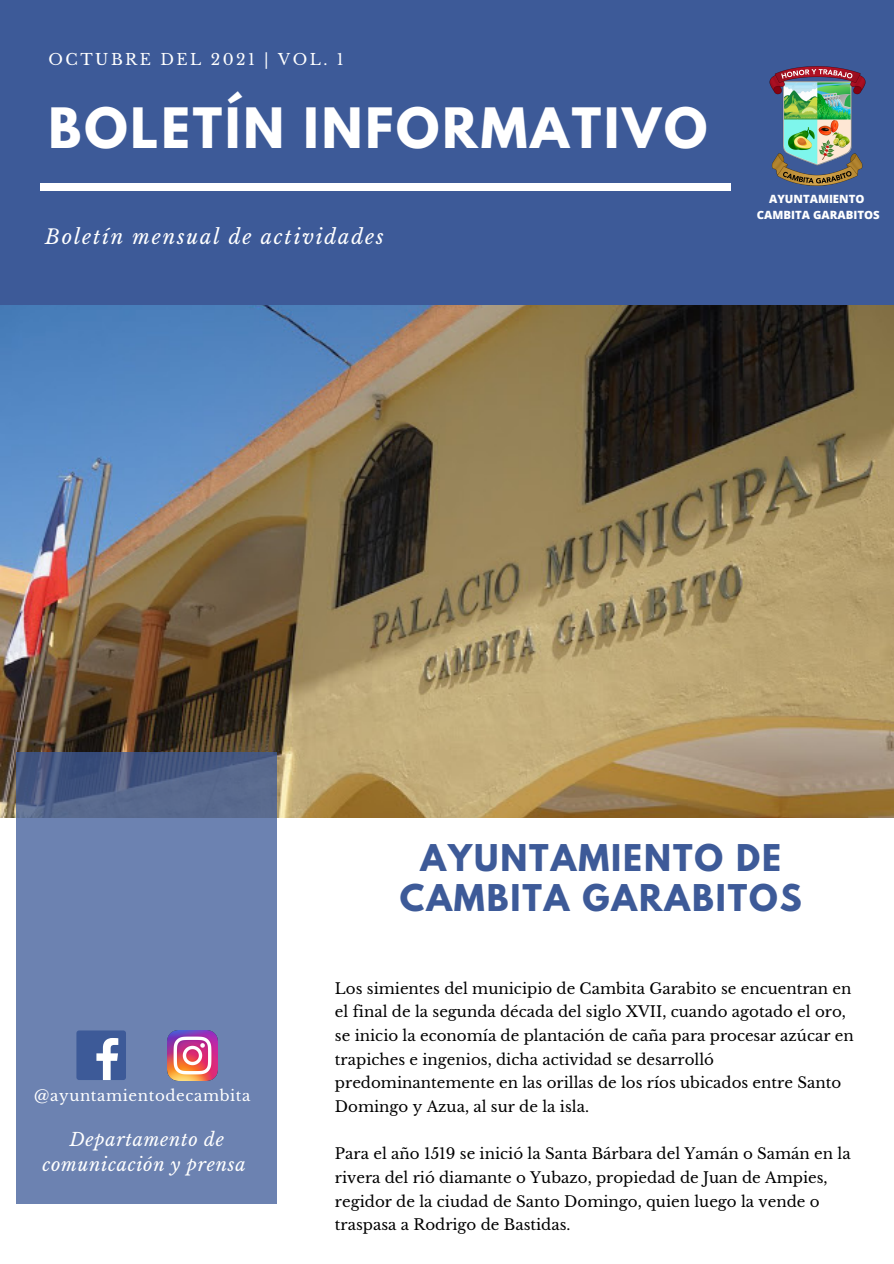
<style>
.page{position:relative;width:894px;height:1264px;background:#fff}
.page>*{position:absolute;margin:0;border:0;box-sizing:border-box;transform-origin:0 0}
.t1{font:700 49.2px "League Spartan";letter-spacing:.06em;color:#fff}
.t2{font:700 32.7px/39.5px "League Spartan";letter-spacing:.06em;color:#3d5a98;text-align:center}
.t3{font:italic 19.95px "Libre Baskerville";letter-spacing:.09em;color:#fff}
.t4{font:italic 18px/24.8px "Libre Baskerville";letter-spacing:.04em;color:#fff;text-align:center}
.t5{font:15.45px "Libre Baskerville";letter-spacing:.16em;color:#fff}
.t6{font:15px/23.7px "Libre Baskerville";color:#000}
.t7{font:15px "Libre Baskerville";letter-spacing:.04em;color:#fff}
.t8{font:800 11.4px "Open Sans";color:#fff}
</style>
<div class="page">
<img style="left:0;top:304px;width:893px;height:513px">
<svg style="left:17px;top:752px;width:260px;height:452px;background:#677caa"></svg>
<div style="left:0;top:0;width:893px;height:304px;background:#3d5a98"></div>
<div style="left:41px;top:183px;width:690px;height:8px;background:#fff"></div>
<img style="left:769px;top:66px;width:97px;height:120px">
<div style="left:76px;top:1030px;width:50px;height:50px;background:#3d5a98;border-radius:3px"></div>
<svg style="left:96px;top:1038px;width:22px;height:42px"></svg>
<img style="left:168px;top:1030px;width:49px;height:50px">
<p class="t5" style="left:49px;top:50px;width:296px">OCTUBRE DEL 2021 | VOL. 1</p>
<p class="t1" style="left:49px;top:103px;width:660px">BOLETÍN INFORMATIVO</p>
<p class="t3" style="left:45px;top:225px;width:340px">Boletín mensual de actividades</p>
<p class="t8" style="left:768px;top:190px;width:97px">AYUNTAMIENTO</p>
<p class="t8" style="left:756px;top:206px;width:124px">CAMBITA GARABITOS</p>
<p class="t7" style="left:34px;top:1086px;width:218px">@ayuntamientodecambita</p>
<p class="t4" style="left:42px;top:1127px;width:205px">Departamento de comunicación y prensa</p>
<p class="t2" style="left:399px;top:842px;width:403px">AYUNTAMIENTO DE<br>CAMBITA GARABITOS</p>
<p class="t6" style="left:335px;top:976px;width:520px">Los simientes del municipio de Cambita Garabito se encuentran en el final de la segunda década del siglo XVII, cuando agotado el oro, se inicio la economía de plantación de caña para procesar azúcar en trapiches e ingenios, dicha actividad se desarrolló predominantemente en las orillas de los ríos ubicados entre Santo Domingo y Azua, al sur de la isla.</p>
<p class="t6" style="left:335px;top:1142px;width:517px">Para el año 1519 se inició la Santa Bárbara del Yamán o Samán en la rivera del rió diamante o Yubazo, propiedad de Juan de Ampies, regidor de la ciudad de Santo Domingo, quien luego la vende o traspasa a Rodrigo de Bastidas.</p>
</div>
